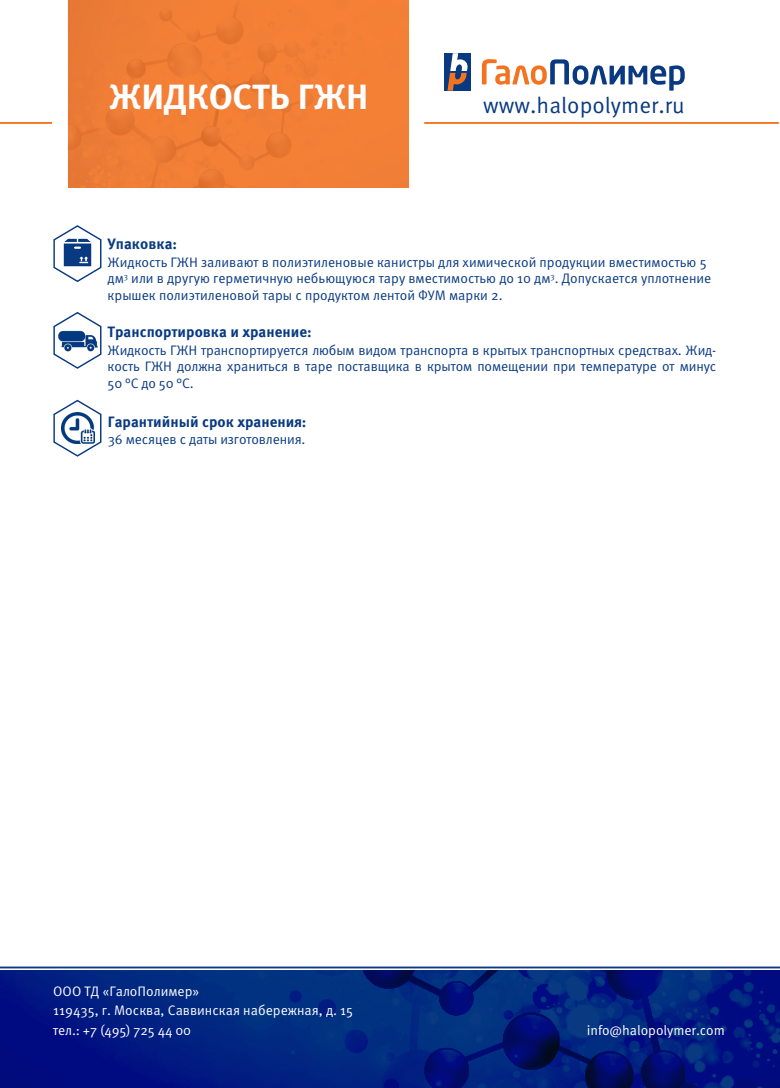
<style>
.page{position:relative;width:780px;height:1088px;background:#fff}
.page>*{position:absolute;margin:0;border:0;box-sizing:border-box;transform-origin:0 0}
.t1{font:700 35px "Meta Pro";letter-spacing:-.01em;color:#fff}
.t2{font:22.5px "Meta Pro";color:#083981}
.t3{font:700 15px "Meta Pro";color:#083981}
.t4{font:13.75px/16.5px "Meta Pro";color:#083981;text-align:justify}
.t5{font:13.75px/19.5px "Meta Pro";color:#fff}
</style>
<div class="page">
<hr style="left:0;top:966px;width:780px;height:2px;background:#083981">
<img style="left:0;top:971px;width:780px;height:117px">
<hr style="left:424px;top:122px;width:354px;height:2px;background:#f47321">
<hr style="left:0;top:122px;width:52px;height:2px;background:#f47321">
<svg style="left:482px;top:59px;width:202px;height:32px"></svg>
<div style="left:444px;top:53px;width:26px;height:38px;background:#083981"></div>
<svg style="left:447px;top:53px;width:21px;height:38px"></svg>
<img style="left:68px;top:0;width:340px;height:188px">
<svg style="left:53px;top:312px;width:49px;height:57px"></svg>
<svg style="left:53px;top:399px;width:49px;height:58px"></svg>
<svg style="left:53px;top:225px;width:49px;height:57px"></svg>
<p class="t1" style="left:109px;top:75px;width:261px">ЖИДКОСТЬ ГЖН</p>
<h2 class="t2" style="left:483px;top:91px;width:203px">www.halopolymer.ru</h2>
<p class="t3" style="left:108px;top:235px;width:71px">Упаковка:</p>
<p class="t4" style="left:108px;top:254px;width:605px;text-align:left">Жидкость ГЖН заливают в полиэтиленовые канистры для химической продукции вместимостью 5 дм<sup>3</sup> или в другую герметичную небьющуюся тару вместимостью до 10 дм<sup>3</sup>. Допускается уплотнение крышек полиэтиленовой тары с продуктом лентой ФУМ марки 2.</p>
<p class="t3" style="left:108px;top:323px;width:205px">Транспортировка и хранение:</p>
<p class="t4" style="left:108px;top:342px;width:610px">Жидкость ГЖН транспортируется любым видом транспорта в крытых транспортных средствах. Жид&shy;кость ГЖН должна храниться в таре поставщика в крытом помещении при температуре от минус 50 °С до 50 °С.</p>
<p class="t3" style="left:108px;top:412px;width:200px">Гарантийный срок хранения:</p>
<p class="t4" style="left:108px;top:432px;width:199px">36 месяцев с даты изготовления.</p>
<p class="t5" style="left:53px;top:982px;width:301px">ООО ТД «ГалоПолимер»<br>119435, г. Москва, Саввинская набережная, д. 15 тел.: +7 (495) 725 44 00</p>
<p class="t5" style="left:586px;top:1020px;width:139px">info@halopolymer.com</p>
</div>
